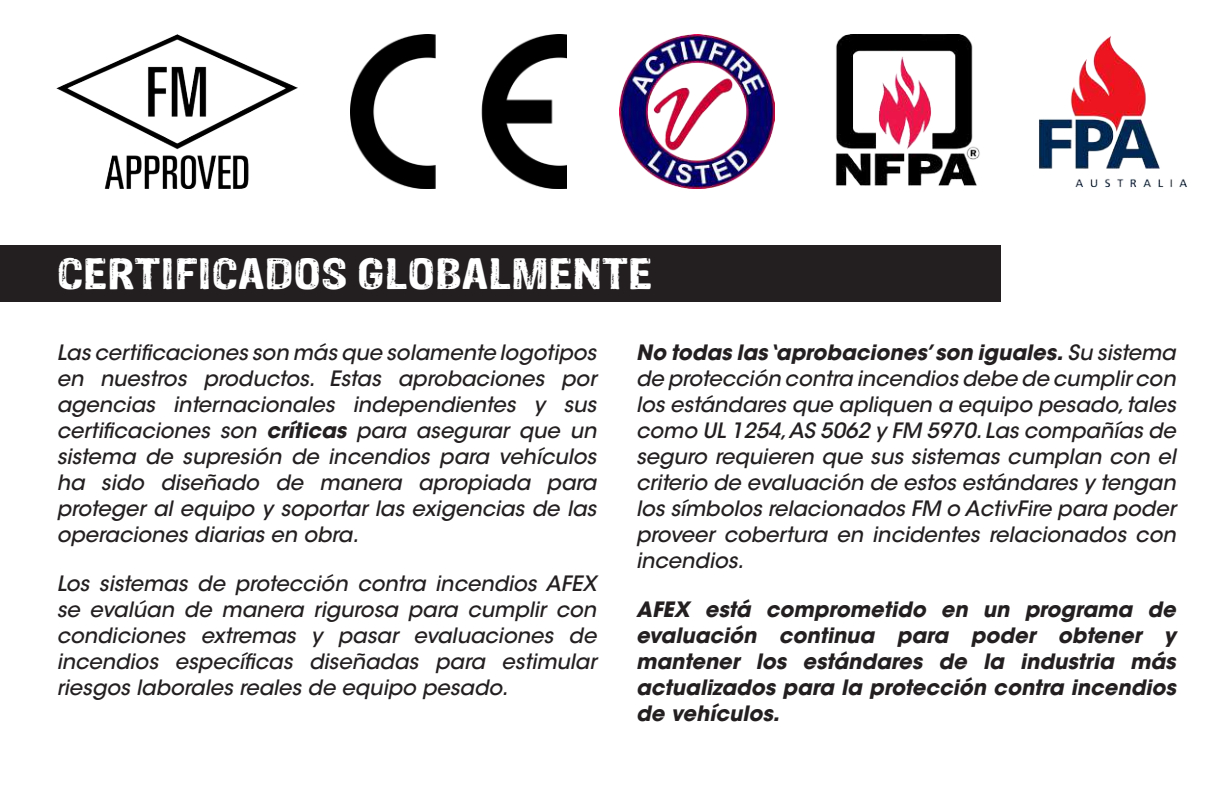
<style>
.page{position:relative;width:1224px;height:792px;background:#fff}
.page>*{position:absolute;margin:0;border:0;box-sizing:border-box;transform-origin:0 0}
.t1{font:36px "Sans Culottes";color:#fff;scale:1.33 1}
.t2{font:italic 500 21px/26px "ITC Avant Garde Std";color:#231f20;text-align:justify}
.t3{font:italic 700 21px/26px "ITC Avant Garde Std";color:#231f20;text-align:justify}
.s1{font-weight:700}
</style>
<div class="page">
<div style="left:0;top:245px;width:1000px;height:56px;background:#231f20"></div>
<img style="left:620px;top:34px;width:154px;height:154px">
<img style="left:350px;top:34px;width:216px;height:154px">
<img style="left:57px;top:34px;width:240px;height:154px">
<img style="left:1039px;top:36px;width:148px;height:152px">
<img style="left:835px;top:34px;width:145px;height:152px">
<h1 class="t1" style="left:57px;top:247px;width:449px">CERTIFICADOS GLOBALMENTE</h1>
<p class="t2" style="left:57px;top:340px;width:541px">Las certificaciones son más que solamente logotipos en nuestros productos. Estas aprobaciones por agencias internacionales independientes y sus certificaciones son <span class="s1">críticas</span> para asegurar que un sistema de supresión de incendios para vehículos ha sido diseñado de manera apropiada para proteger al equipo y soportar las exigencias de las operaciones diarias en obra.</p>
<p class="t2" style="left:57px;top:570px;width:541px">Los sistemas de protección contra incendios AFEX se evalúan de manera rigurosa para cumplir con condiciones extremas y pasar evaluaciones de incendios específicas diseñadas para estimular riesgos laborales reales de equipo pesado.</p>
<p class="t2" style="left:636px;top:340px;width:541px"><span class="s1">No todas las ‘aprobaciones’ son iguales.</span> Su sistema de protección contra incendios debe de cumplir con los estándares que apliquen a equipo pesado, tales como UL 1254, AS 5062 y FM 5970. Las compañías de seguro requieren que sus sistemas cumplan con el criterio de evaluación de estos estándares y tengan los símbolos relacionados FM o ActivFire para poder proveer cobertura en incidentes relacionados con incendios.</p>
<p class="t3" style="left:636px;top:596px;width:541px">AFEX está comprometido en un programa de evaluación continua para poder obtener y mantener los estándares de la industria más actualizados para la protección contra incendios de vehículos.</p>
</div>
